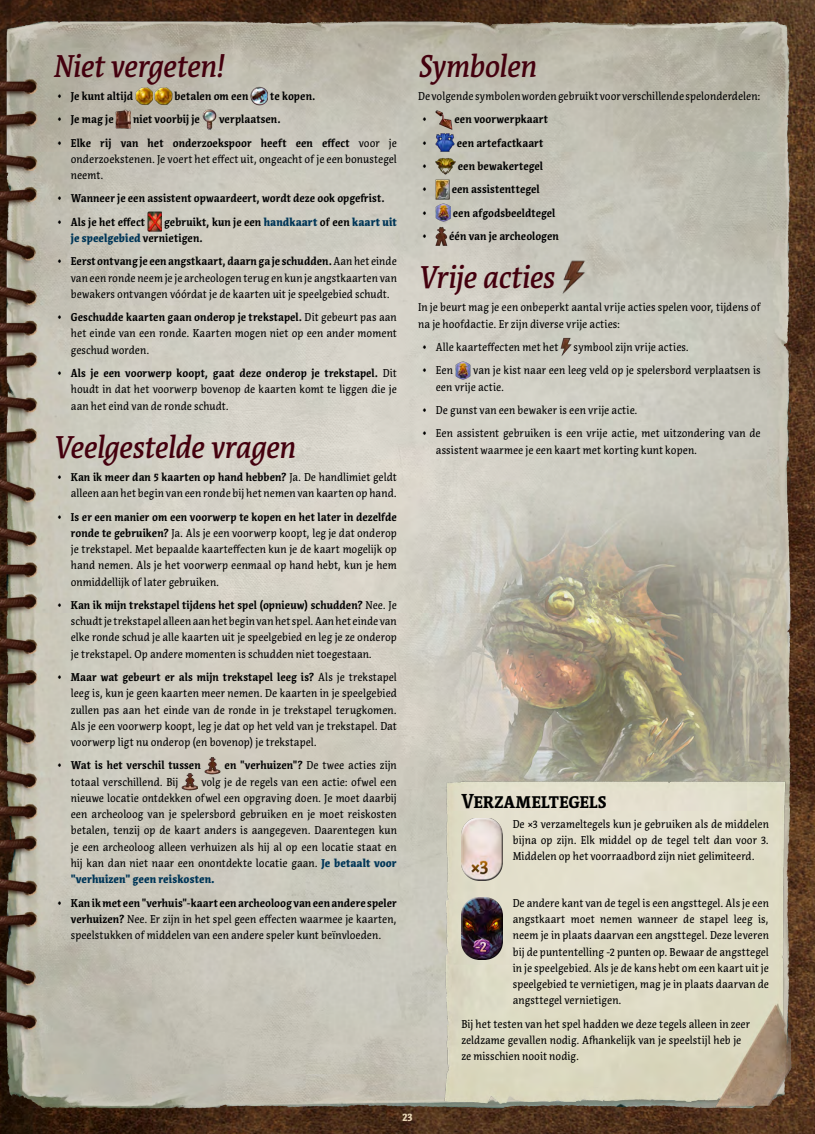
<style>
.page{position:relative;width:815px;height:1134px;background:#fff}
.page>*{position:absolute;margin:0;border:0;box-sizing:border-box;transform-origin:0 0}
.t1{font:italic 500 31.25px "Acuta";letter-spacing:-.02em;color:#44000e;scale:.9 1}
.t2{font:700 20px "Acuta";letter-spacing:-.01em;color:#000;scale:.9 1}
.t3{font:11.25px/16.2px "Acuta";letter-spacing:.005em;color:#000;text-align:justify;scale:.9 1}
.t4{font:700 11.25px/23.4px "Acuta";letter-spacing:.015em;color:#000;scale:.9 1}
.t5{font:900 11.25px "Acuta";color:#e7d5b5;scale:.9 1}
.s1{font-weight:400}
.s2{font-weight:900;color:#003657}
.s3{font-weight:700}
</style>
<div class="page">
<img style="left:0;top:0;width:815px;height:1134px">
<img style="left:440px;top:657px;width:363px;height:477px">
<img style="left:135px;top:86px;width:18px;height:20px">
<img style="left:155px;top:86px;width:17px;height:20px">
<img style="left:251px;top:86px;width:17px;height:20px">
<img style="left:116px;top:109px;width:15px;height:20px">
<img style="left:202px;top:109px;width:15px;height:20px">
<img style="left:148px;top:212px;width:14px;height:20px">
<img style="left:205px;top:755px;width:16px;height:20px">
<img style="left:182px;top:772px;width:16px;height:19px">
<img style="left:436px;top:109px;width:16px;height:20px">
<img style="left:436px;top:133px;width:19px;height:19px">
<img style="left:436px;top:156px;width:20px;height:20px">
<img style="left:436px;top:179px;width:13px;height:20px">
<img style="left:436px;top:203px;width:15px;height:19px">
<img style="left:436px;top:226px;width:11px;height:20px">
<img style="left:560px;top:259px;width:28px;height:38px">
<img style="left:561px;top:337px;width:10px;height:20px">
<img style="left:456px;top:360px;width:15px;height:20px">
<div style="left:461px;top:818px;width:40px;height:53px;background:#fff;opacity:.75"></div>
<div style="left:462px;top:824px;width:41px;height:56px;background:#000;opacity:.75"></div>
<div style="left:461px;top:897px;width:40px;height:53px;background:#fff;opacity:.75"></div>
<div style="left:462px;top:903px;width:41px;height:57px;background:#000;opacity:.75"></div>
<h1 class="t1" style="left:53px;top:47px;width:191px">Niet vergeten!</h1>
<p class="t4" style="left:57px;top:84px;width:86px"><span class="s1">◊</span> Je kunt altijd</p>
<p class="t4" style="left:175px;top:84px;width:84px">betalen om een</p>
<p class="t4" style="left:270px;top:84px;width:52px">te kopen.</p>
<p class="t4" style="left:57px;top:108px;width:65px"><span class="s1">◊</span> Je mag je</p>
<p class="t4" style="left:133px;top:108px;width:76px">niet voorbij je</p>
<p class="t4" style="left:57px;top:108px;width:379px;text-indent:162px">verplaatsen.<br><span class="s1">◊</span> Elke rij van het onderzoekspoor heeft een effect <span class="s1">voor je</span></p>
<p class="t3" style="left:71px;top:151px;width:364px">onderzoekstenen. Je voert het effect uit, ongeacht of je een bonustegel neemt.</p>
<p class="t4" style="left:57px;top:187px;width:366px"><span class="s1">◊</span> Wanneer je een assistent opwaardeert, wordt deze ook opgefrist. <span class="s1">◊</span> Als je het effect</p>
<p class="t4" style="left:71px;top:214px;width:364px;line-height:16.2px;text-indent:93px">gebruikt, kun je een <span class="s2">handkaart</span> of een <span class="s2">kaart uit je speelgebied</span> vernietigen.</p>
<p class="t3" style="left:71px;top:253px;width:364px;text-indent:-14px">◊ <span class="s3">Eerst ontvang je een angstkaart, daarn ga je schudden.</span> Aan het einde van een ronde neem je je archeologen terug en kun je angstkaarten van bewakers ontvangen vóórdat je de kaarten uit je speelgebied schudt.</p>
<p class="t3" style="left:71px;top:309px;width:364px;text-indent:-14px">◊ <span class="s3">Geschudde kaarten gaan onderop je trekstapel.</span> Dit gebeurt pas aan het einde van een ronde. Kaarten mogen niet op een ander moment geschud worden.</p>
<p class="t3" style="left:71px;top:365px;width:364px;text-indent:-14px">◊ <span class="s3">Als je een voorwerp koopt, gaat deze onderop je trekstapel.</span> Dit houdt in dat het voorwerp bovenop de kaarten komt te liggen die je aan het eind van de ronde schudt.</p>
<h1 class="t1" style="left:53px;top:428px;width:270px">Veelgestelde vragen</h1>
<p class="t3" style="left:57px;top:469px;width:379px;text-align:right">◊ <span class="s3">Kan ik meer dan 5 kaarten op hand hebben?</span> Ja. De handlimiet geldt alleen aan het begin van een ronde bij het nemen van kaarten op hand.</p>
<p class="t3" style="left:71px;top:509px;width:364px;text-indent:-14px">◊ <span class="s3">Is er een manier om een voorwerp te kopen en het later in dezelfde ronde te gebruiken?</span> Ja. Als je een voorwerp koopt, leg je dat onderop je trekstapel. Met bepaalde kaarteffecten kun je de kaart mogelijk op hand nemen. Als je het voorwerp eenmaal op hand hebt, kun je hem onmiddellijk of later gebruiken.</p>
<p class="t3" style="left:71px;top:597px;width:364px;text-indent:-14px">◊ <span class="s3">Kan ik mijn trekstapel tijdens het spel (opnieuw) schudden?</span> Nee. Je schudt je trekstapel alleen aan het begin van het spel. Aan het einde van elke ronde schud je alle kaarten uit je speelgebied en leg je ze onderop je trekstapel. Op andere momenten is schudden niet toegestaan.</p>
<p class="t3" style="left:71px;top:669px;width:364px;text-indent:-14px">◊ <span class="s3">Maar wat gebeurt er als mijn trekstapel leeg is?</span> Als je trekstapel leeg is, kun je geen kaarten meer nemen. De kaarten in je speelgebied zullen pas aan het einde van de ronde in je trekstapel terugkomen.<br>Als je een voorwerp koopt, leg je dat op het veld van je trekstapel. Dat voorwerp ligt nu onderop (en bovenop) je trekstapel.</p>
<p class="t4" style="left:57px;top:754px;width:162px"><span class="s1">◊</span> Wat is het verschil tussen</p>
<p class="t3" style="left:225px;top:757px;width:193px"><span class="s3">en "verhuizen"?</span> De twee acties zijn</p>
<p class="t3" style="left:71px;top:774px;width:121px">totaal verschillend. Bij</p>
<p class="t3" style="left:71px;top:774px;width:364px;text-indent:130px">volg je de regels van een actie: ofwel een nieuwe locatie ontdekken ofwel een opgraving doen. Je moet daarbij een archeoloog van je spelersbord gebruiken en je moet reiskosten betalen, tenzij op de kaart anders is aangegeven. Daarentegen kun je een archeoloog alleen verhuizen als hij al op een locatie staat en hij kan dan niet naar een onontdekte locatie gaan. <span class="s2">Je betaalt voor "verhuizen" geen reiskosten.</span></p>
<p class="t3" style="left:71px;top:894px;width:364px;text-indent:-14px">◊ <span class="s3">Kan ik met een "verhuis"-kaart een archeoloog van een andere speler verhuizen?</span> Nee. Er zijn in het spel geen effecten waarmee je kaarten, speelstukken of middelen van een andere speler kunt beïnvloeden.</p>
<h1 class="t1" style="left:418px;top:47px;width:133px">Symbolen</h1>
<p class="t3" style="left:422px;top:84px;width:378px;line-height:23.4px;text-indent:-4px">De volgende symbolen worden gebruikt voor verschillende spelonderdelen: ◊</p>
<p class="t4" style="left:455px;top:108px;width:105px">een voorwerpkaart</p>
<p class="t3" style="left:422px;top:135px;width:8px">◊</p>
<p class="t4" style="left:457px;top:131px;width:98px">een artefactkaart</p>
<p class="t3" style="left:422px;top:158px;width:8px">◊</p>
<p class="t4" style="left:458px;top:154px;width:96px">een bewakertegel</p>
<p class="t3" style="left:422px;top:181px;width:8px">◊</p>
<p class="t4" style="left:452px;top:178px;width:99px">een assistenttegel</p>
<p class="t3" style="left:422px;top:205px;width:8px">◊</p>
<p class="t4" style="left:453px;top:201px;width:115px">een afgodsbeeldtegel</p>
<p class="t3" style="left:422px;top:228px;width:8px">◊</p>
<p class="t4" style="left:449px;top:224px;width:123px">één van je archeologen</p>
<h1 class="t1" style="left:418px;top:258px;width:153px">Vrije acties</h1>
<p class="t3" style="left:418px;top:299px;width:382px">In je beurt mag je een onbeperkt aantal vrije acties spelen voor, tijdens of na je hoofdactie. Er zijn diverse vrije acties:</p>
<p class="t3" style="left:422px;top:339px;width:154px">◊ Alle kaarteffecten met het</p>
<p class="t3" style="left:574px;top:339px;width:130px">symbool zijn vrije acties.</p>
<p class="t3" style="left:422px;top:362px;width:36px">◊ Een</p>
<p class="t3" style="left:436px;top:362px;width:362px;text-indent:37px">van je kist naar een leeg veld op je spelersbord verplaatsen is een vrije actie.</p>
<p class="t3" style="left:422px;top:398px;width:378px;line-height:23.4px">◊ De gunst van een bewaker is een vrije actie.<br>◊ Een assistent gebruiken is een vrije actie, met uitzondering van de</p>
<p class="t3" style="left:436px;top:441px;width:292px">assistent waarmee je een kaart met korting kunt kopen.</p>
<h2 class="t2" style="left:461px;top:789px;width:163px">Verzameltegels</h2>
<p class="t3" style="left:513px;top:816px;width:286px">De ×3 verzameltegels kun je gebruiken als de middelen bijna op zijn. Elk middel op de tegel telt dan voor 3.<br>Middelen op het voorraadbord zijn niet gelimiteerd.</p>
<p class="t3" style="left:513px;top:895px;width:286px">De andere kant van de tegel is een angsttegel. Als je een angstkaart moet nemen wanneer de stapel leeg is, neem je in plaats daarvan een angsttegel. Deze leveren bij de puntentelling -2 punten op. Bewaar de angsttegel in je speelgebied. Als je de kans hebt om een kaart uit je speelgebied te vernietigen, mag je in plaats daarvan de angsttegel vernietigen.</p>
<p class="t3" style="left:461px;top:1016px;width:322px;text-align:left">Bij het testen van het spel hadden we deze tegels alleen in zeer zeldzame gevallen nodig. Afhankelijk van je speelstijl heb je ze misschien nooit nodig.</p>
<p class="t5" style="left:402px;top:1110px;width:13px">23</p>
</div>
